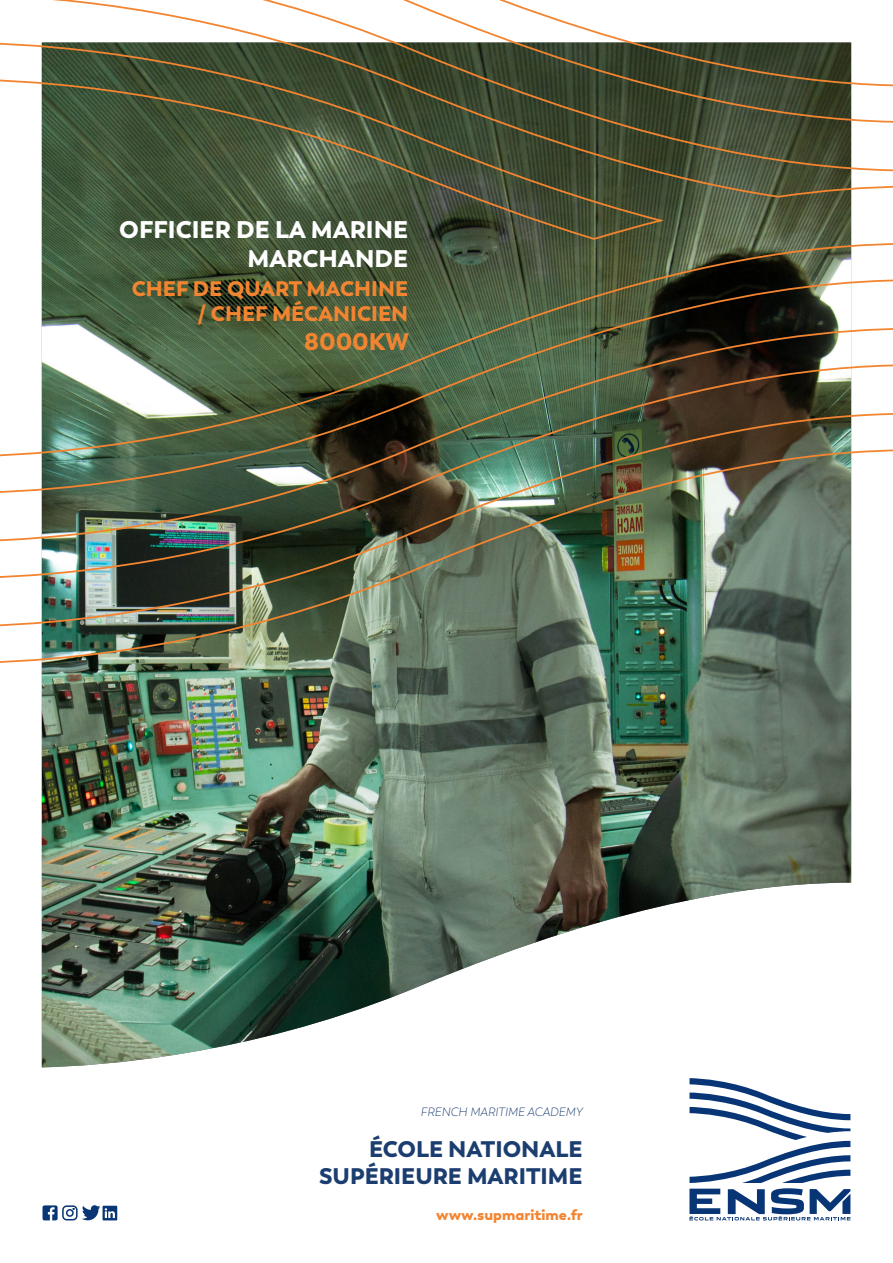
<style>
.page{position:relative;width:893px;height:1263px;background:#fff}
.page>*{position:absolute;margin:0;border:0;box-sizing:border-box;transform-origin:0 0}
.t1{font:900 24px/28.8px "Trenda";color:#fff;text-align:right}
.t2{font:900 24px "Trenda";color:#f38531}
.t3{font:900 22.5px "Trenda";color:#1b3d70}
.t4{font:900 21px "Trenda";color:#f38531}
.t5{font:900 15px "Trenda";color:#f38531}
.t6{font:italic 300 12px "Trenda";color:#1b3d70}
</style>
<div class="page">
<img style="left:42px;top:664px;width:809px;height:403px">
<img style="left:0;top:0;width:893px;height:664px">
<svg style="left:43px;top:1205px;width:74px;height:15px"></svg>
<svg style="left:689px;top:1078px;width:161px;height:142px"></svg>
<p class="t1" style="left:119px;top:215px;width:290px">OFFICIER DE LA MARINE<br>MARCHANDE</p>
<p class="t4" style="left:132px;top:275px;width:278px">CHEF DE QUART MACHINE</p>
<p class="t4" style="left:197px;top:300px;width:212px">/ CHEF MÉCANICIEN</p>
<p class="t2" style="left:304px;top:326px;width:106px">8000KW</p>
<p class="t6" style="left:421px;top:1105px;width:164px">FRENCH MARITIME ACADEMY</p>
<p class="t3" style="left:369px;top:1134px;width:215px">ÉCOLE NATIONALE</p>
<p class="t3" style="left:319px;top:1161px;width:265px">SUPÉRIEURE MARITIME</p>
<p class="t5" style="left:436px;top:1205px;width:148px">www.supmaritime.fr</p>
</div>
